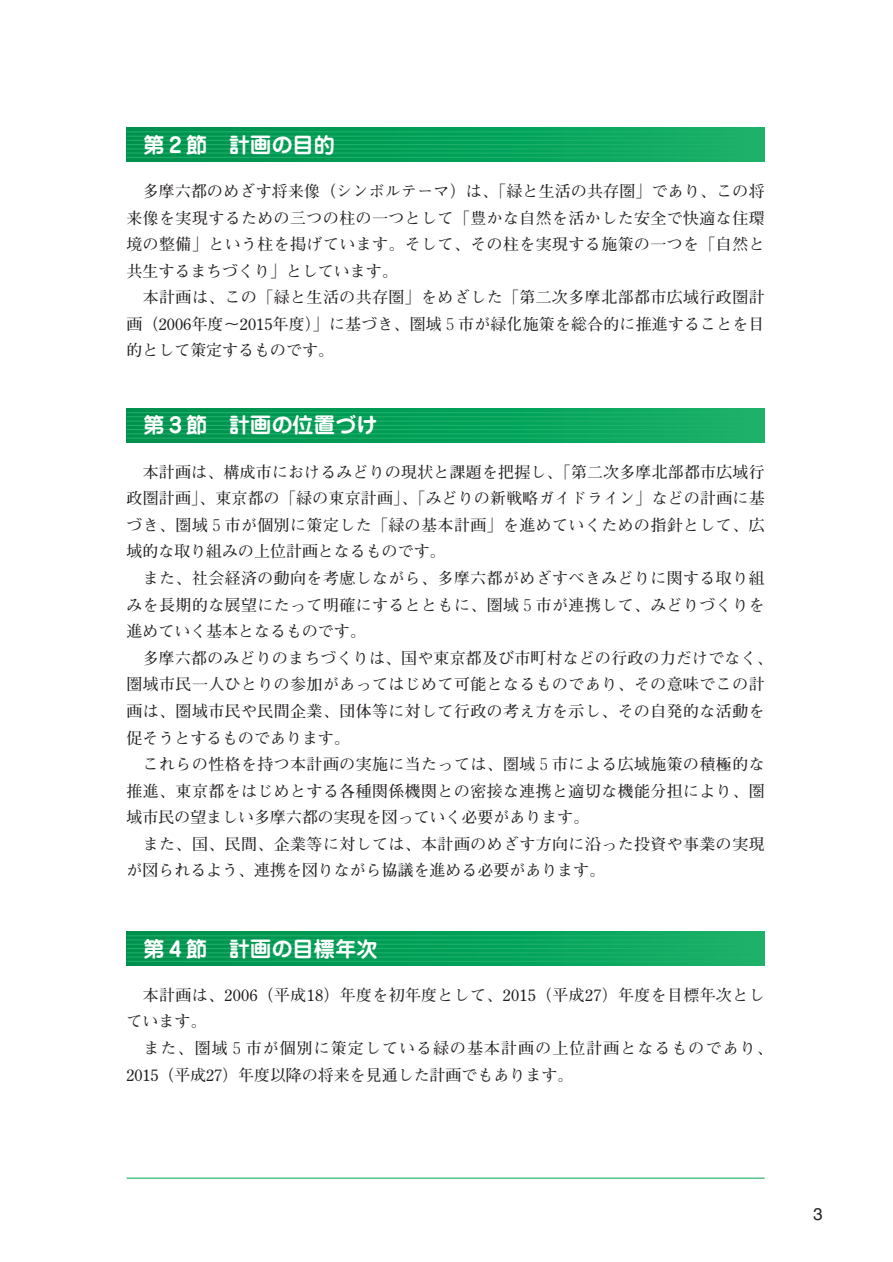
<style>
.page{position:relative;width:893px;height:1262px;background:#fff}
.page>*{position:absolute;margin:0;border:0;box-sizing:border-box;transform-origin:0 0}
.t1{font:700 21.3px "Jun 501";color:#fff}
.t2{font:16.95px "Helvetica";color:#231f20}
.t3{font:700 15.9px "Futo Min A101";letter-spacing:.025em;color:#231f20}
.t4{font:700 15.9px "Futo Min A101";color:#231f20}
.t5{font:700 15.9px "Futo Min A101";letter-spacing:.07em;color:#231f20}
</style>
<div class="page">
<hr style="left:127px;top:1177px;width:637px;height:1px;background:#00a54f">
<div style="left:126px;top:128px;width:638px;height:34px;background:linear-gradient(to right,#00904c,#14b068)"></div>
<hr style="left:127px;top:131px;width:637px;height:1px;background:#1eb26a">
<hr style="left:127px;top:136px;width:637px;height:1px;background:#1eb26a">
<hr style="left:127px;top:144px;width:637px;height:1px;background:#1eb26a">
<hr style="left:127px;top:148px;width:637px;height:1px;background:#1eb26a">
<hr style="left:127px;top:152px;width:637px;height:2px;background:#1eb26a">
<hr style="left:127px;top:157px;width:637px;height:1px;background:#1eb26a">
<hr style="left:127px;top:140px;width:637px;height:1px;background:#1eb26a">
<div style="left:126px;top:408px;width:638px;height:34px;background:linear-gradient(to right,#00904c,#14b068)"></div>
<hr style="left:127px;top:412px;width:637px;height:1px;background:#1eb26a">
<hr style="left:127px;top:416px;width:637px;height:1px;background:#1eb26a">
<hr style="left:127px;top:425px;width:637px;height:1px;background:#1eb26a">
<hr style="left:127px;top:429px;width:637px;height:1px;background:#1eb26a">
<hr style="left:127px;top:433px;width:637px;height:1px;background:#1eb26a">
<hr style="left:127px;top:437px;width:637px;height:2px;background:#1eb26a">
<hr style="left:127px;top:420px;width:637px;height:1px;background:#1eb26a">
<svg style="left:126px;top:931px;width:638px;height:34px;background:#09a15b"></svg>
<hr style="left:127px;top:935px;width:637px;height:1px;background:#1eb26a">
<hr style="left:127px;top:939px;width:637px;height:1px;background:#1eb26a">
<hr style="left:127px;top:948px;width:637px;height:1px;background:#1eb26a">
<hr style="left:127px;top:952px;width:637px;height:1px;background:#1eb26a">
<hr style="left:127px;top:956px;width:637px;height:1px;background:#1eb26a">
<hr style="left:127px;top:960px;width:637px;height:1px;background:#1eb26a">
<hr style="left:127px;top:943px;width:637px;height:1px;background:#1eb26a">
<p class="t1" style="left:143px;top:130px;width:193px">第 2 節　計画の目的</p>
<p class="t3" style="left:143px;top:181px;width:623px">多摩六都のめざす将来像（シンボルテーマ）は、「緑と生活の共存圏」であり、この将</p>
<p class="t3" style="left:126px;top:207px;width:639px">来像を実現するための三つの柱の一つとして「豊かな自然を活かした安全で快適な住環</p>
<p class="t3" style="left:126px;top:234px;width:639px">境の整備」という柱を掲げています。そして、その柱を実現する施策の一つを「自然と</p>
<p class="t4" style="left:126px;top:261px;width:273px">共生するまちづくり」としています。</p>
<p class="t3" style="left:143px;top:287px;width:623px">本計画は、この「緑と生活の共存圏」をめざした「第二次多摩北部都市広域行政圏計</p>
<p class="t3" style="left:126px;top:314px;width:639px">画（2006年度～2015年度）」に基づき、圏域５市が緑化施策を総合的に推進することを目</p>
<p class="t4" style="left:126px;top:340px;width:209px">的として策定するものです。</p>
<p class="t1" style="left:143px;top:410px;width:236px">第 3 節　計画の位置づけ</p>
<p class="t3" style="left:143px;top:461px;width:623px">本計画は、構成市におけるみどりの現状と課題を把握し、「第二次多摩北部都市広域行</p>
<p class="t3" style="left:126px;top:488px;width:639px">政圏計画」、東京都の「緑の東京計画」、「みどりの新戦略ガイドライン」などの計画に基</p>
<p class="t3" style="left:126px;top:515px;width:639px">づき、圏域５市が個別に策定した「緑の基本計画」を進めていくための指針として、広</p>
<p class="t4" style="left:126px;top:541px;width:320px">域的な取り組みの上位計画となるものです。</p>
<p class="t3" style="left:143px;top:568px;width:623px">また、社会経済の動向を考慮しながら、多摩六都がめざすべきみどりに関する取り組</p>
<p class="t3" style="left:126px;top:594px;width:639px">みを長期的な展望にたって明確にするとともに、圏域５市が連携して、みどりづくりを</p>
<p class="t4" style="left:126px;top:621px;width:241px">進めていく基本となるものです。</p>
<p class="t3" style="left:143px;top:648px;width:631px">多摩六都のみどりのまちづくりは、国や東京都及び市町村などの行政の力だけでなく、</p>
<p class="t3" style="left:126px;top:674px;width:639px">圏域市民一人ひとりの参加があってはじめて可能となるものであり、その意味でこの計</p>
<p class="t3" style="left:126px;top:701px;width:639px">画は、圏域市民や民間企業、団体等に対して行政の考え方を示し、その自発的な活動を</p>
<p class="t4" style="left:126px;top:727px;width:225px">促そうとするものであります。</p>
<p class="t3" style="left:143px;top:754px;width:623px">これらの性格を持つ本計画の実施に当たっては、圏域５市による広域施策の積極的な</p>
<p class="t3" style="left:126px;top:780px;width:639px">推進、東京都をはじめとする各種関係機関との密接な連携と適切な機能分担により、圏</p>
<p class="t4" style="left:126px;top:807px;width:464px">域市民の望ましい多摩六都の実現を図っていく必要があります。</p>
<p class="t3" style="left:143px;top:834px;width:623px">また、国、民間、企業等に対しては、本計画のめざす方向に沿った投資や事業の実現</p>
<p class="t4" style="left:126px;top:860px;width:480px">が図られるよう、連携を図りながら協議を進める必要があります。</p>
<p class="t1" style="left:143px;top:933px;width:236px">第 4 節　計画の目標年次</p>
<p class="t3" style="left:143px;top:984px;width:623px">本計画は、2006（平成18）年度を初年度として、2015（平成27）年度を目標年次とし</p>
<p class="t3" style="left:126px;top:1011px;width:81px">ています。</p>
<p class="t5" style="left:143px;top:1038px;width:630px">また、圏域５市が個別に策定している緑の基本計画の上位計画となるものであり、</p>
<p class="t4" style="left:126px;top:1064px;width:448px">2015（平成27）年度以降の将来を見通した計画でもあります。</p>
<p class="t2" style="left:813px;top:1204px;width:11px">3</p>
</div>
